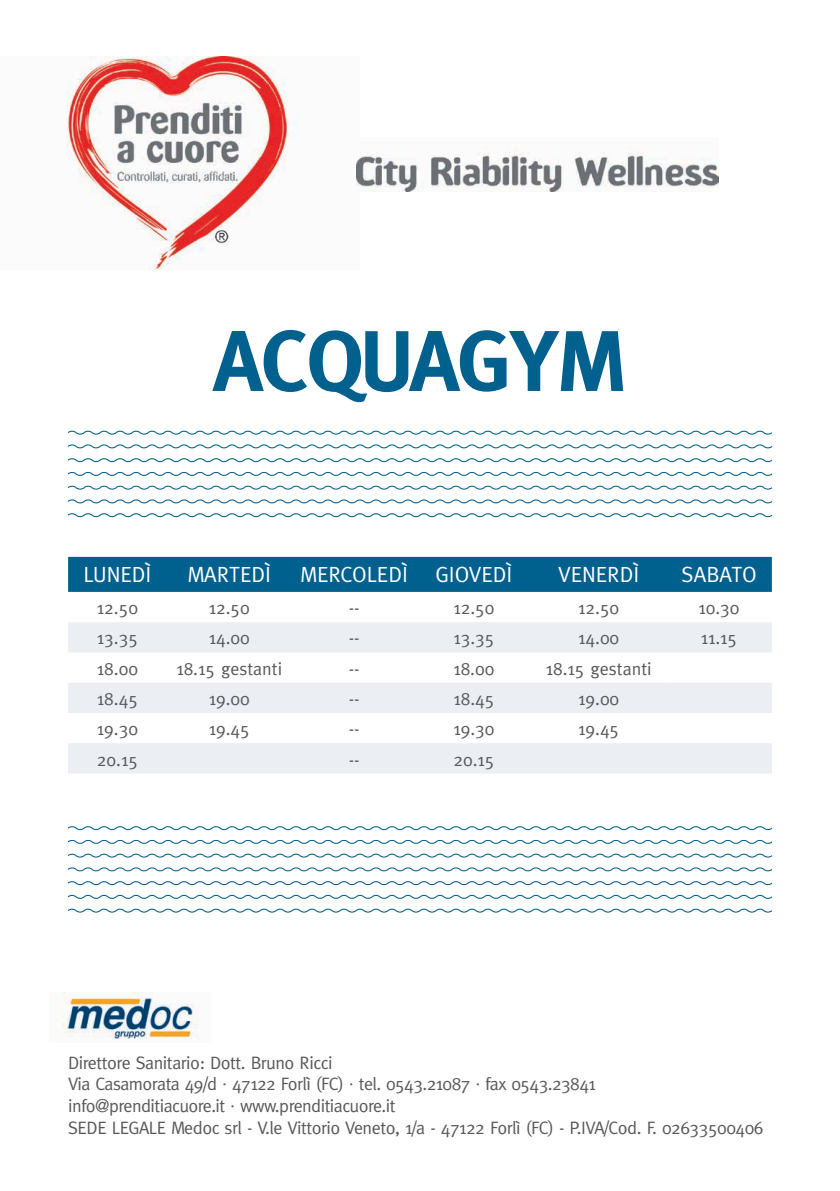
<style>
.page{position:relative;width:840px;height:1191px;background:#fff}
.page>*{position:absolute;margin:0;border:0;box-sizing:border-box;transform-origin:0 0}
.t1{font:700 86px "Meta";letter-spacing:-.02em;color:#00608e}
.t2{font:22px "Meta";color:#fff}
.t3{font:18px/21.6px "Meta";letter-spacing:-.025em;color:#58595b}
.t4{font:18px "Meta";color:#58595b}
.s1{font-family:"Helvetica Neue";font-weight:300}
</style>
<div class="page">
<img style="left:66px;top:57px;width:231px;height:212px">
<img style="left:356px;top:147px;width:362px;height:45px">
<img style="left:61px;top:992px;width:138px;height:47px">
<div style="left:68px;top:557px;width:703px;height:35px;background:#00608e"></div>
<svg style="left:68px;top:622px;width:703px;height:151px;fill:#ebeef3"></svg>
<svg style="left:67px;top:826px;width:706px;height:5px"></svg>
<svg style="left:67px;top:839px;width:706px;height:5px"></svg>
<svg style="left:67px;top:853px;width:705px;height:5px"></svg>
<svg style="left:68px;top:867px;width:705px;height:5px"></svg>
<svg style="left:67px;top:881px;width:706px;height:5px"></svg>
<svg style="left:67px;top:894px;width:706px;height:5px"></svg>
<svg style="left:67px;top:908px;width:705px;height:5px"></svg>
<svg style="left:67px;top:430px;width:705px;height:5px"></svg>
<svg style="left:68px;top:444px;width:705px;height:5px"></svg>
<svg style="left:67px;top:458px;width:706px;height:5px"></svg>
<svg style="left:67px;top:472px;width:706px;height:4px"></svg>
<svg style="left:67px;top:485px;width:705px;height:5px"></svg>
<svg style="left:68px;top:499px;width:705px;height:5px"></svg>
<svg style="left:67px;top:513px;width:706px;height:5px"></svg>
<h1 class="t1" style="left:213px;top:311px;width:414px">ACQUAGYM</h1>
<p class="t2" style="left:83px;top:562px;width:70px">LUNEDÌ</p>
<p class="t2" style="left:187px;top:562px;width:85px">MARTEDÌ</p>
<p class="t2" style="left:300px;top:562px;width:213px">MERCOLEDÌ GIOVEDÌ</p>
<p class="t2" style="left:557px;top:562px;width:83px">VENERDÌ</p>
<p class="t2" style="left:681px;top:562px;width:76px">SABATO</p>
<p class="t3" style="left:97px;top:597px;width:42px">12.50</p>
<p class="t3" style="left:209px;top:597px;width:42px">12.50</p>
<p class="t3" style="left:348px;top:597px;width:12px">--</p>
<p class="t3" style="left:453px;top:597px;width:42px">12.50</p>
<p class="t3" style="left:578px;top:597px;width:42px">12.50</p>
<p class="t3" style="left:698px;top:597px;width:42px">10.30</p>
<p class="t3" style="left:97px;top:627px;width:42px">13.35</p>
<p class="t3" style="left:209px;top:627px;width:42px">14.00</p>
<p class="t3" style="left:348px;top:627px;width:12px">--</p>
<p class="t3" style="left:453px;top:627px;width:42px">13.35</p>
<p class="t3" style="left:578px;top:627px;width:42px">14.00</p>
<p class="t3" style="left:700px;top:627px;width:38px">11.15</p>
<p class="t3" style="left:97px;top:657px;width:42px">18.00</p>
<p class="t4" style="left:176px;top:658px;width:107px">18.15 gestanti</p>
<p class="t3" style="left:348px;top:657px;width:12px">--</p>
<p class="t3" style="left:453px;top:657px;width:42px">18.00</p>
<p class="t4" style="left:545px;top:658px;width:107px">18.15 gestanti</p>
<p class="t3" style="left:97px;top:687px;width:42px">18.45</p>
<p class="t3" style="left:209px;top:687px;width:42px">19.00</p>
<p class="t3" style="left:348px;top:687px;width:12px">--</p>
<p class="t3" style="left:453px;top:687px;width:42px">18.45</p>
<p class="t3" style="left:578px;top:687px;width:42px">19.00</p>
<p class="t3" style="left:97px;top:718px;width:42px">19.30</p>
<p class="t3" style="left:209px;top:718px;width:42px">19.45</p>
<p class="t3" style="left:348px;top:718px;width:12px">--</p>
<p class="t3" style="left:453px;top:718px;width:42px">19.30</p>
<p class="t3" style="left:578px;top:718px;width:42px">19.45</p>
<p class="t3" style="left:97px;top:748px;width:42px">20.15</p>
<p class="t3" style="left:348px;top:748px;width:12px">--</p>
<p class="t3" style="left:453px;top:748px;width:42px">20.15</p>
<p class="t3" style="left:68px;top:1051px;width:696px">Direttore Sanitario: Dott. Bruno Ricci<br>Via Casamorata 49/d <span class="s1">·</span> 47122 Forlì (FC) <span class="s1">·</span> tel. 0543.21087 <span class="s1">·</span> fax 0543.23841<br>info@prenditiacuore.it <span class="s1">·</span> www.prenditiacuore.it<br>SEDE LEGALE Medoc srl - V.le Vittorio Veneto, 1/a - 47122 Forlì (FC) - P.IVA/Cod. F. 02633500406</p>
</div>
